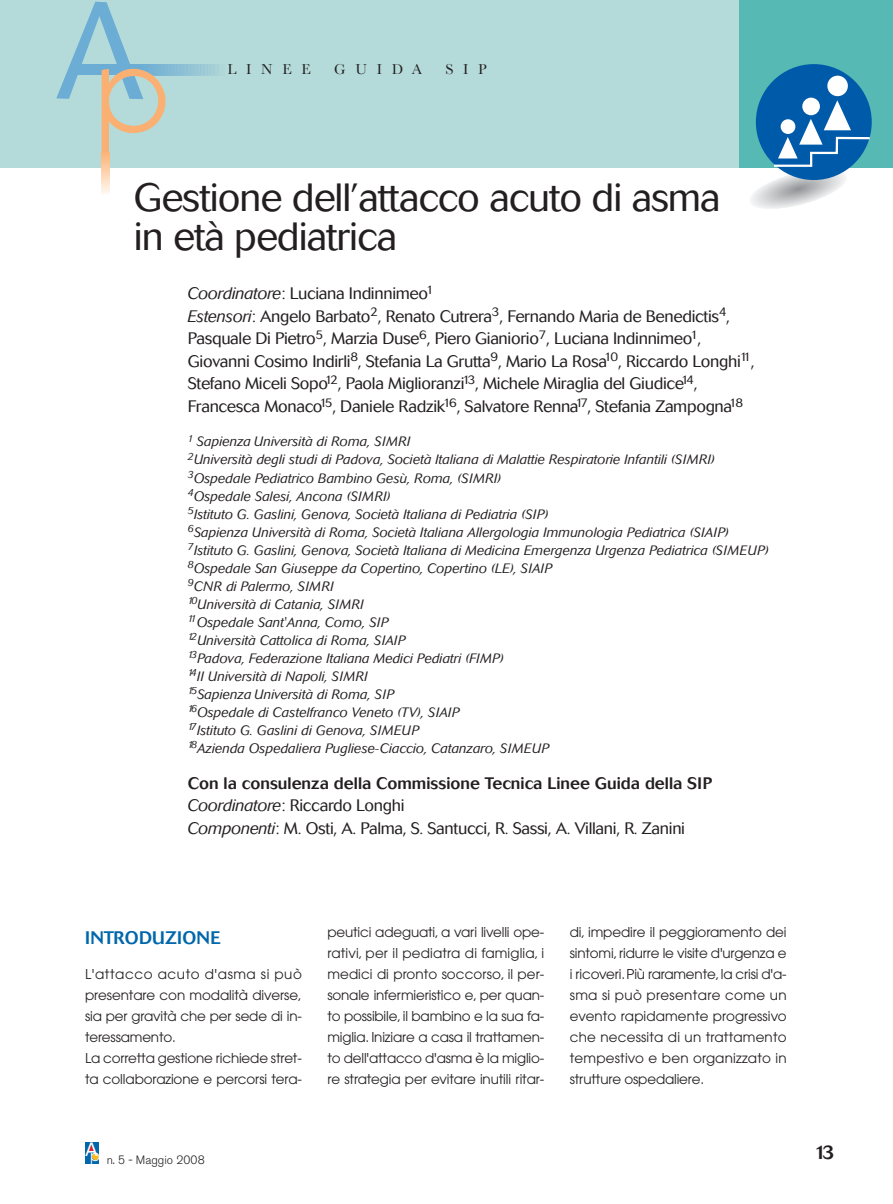
<style>
.page{position:relative;width:893px;height:1204px;background:#fff}
.page>*{position:absolute;margin:0;border:0;box-sizing:border-box;transform-origin:0 0}
.t1{font:300 39px/39px "Cosmos";letter-spacing:-.025em;color:#231f20}
.t2{font:500 19.5px "Cosmos";color:#231f20}
.t3{font:19.5px "Frutiger";color:#fff;scale:.9 1}
.t4{font:500 18px "Cosmos";letter-spacing:.01em;color:#0067ab}
.t5{font:300 16.5px/22.5px "Cosmos";letter-spacing:-.02em;color:#231f20}
.t6{font:15px "Baskerville";letter-spacing:.65em;color:#231f20}
.t7{font:italic 300 13.5px/18px "Cosmos";color:#231f20}
.t8{font:13.5px/21px "Avant Garde";letter-spacing:-.01em;color:#231f20;text-align:justify}
.t9{font:300 12px "Akzidenz Grotesk BE";color:#231f20}
.s1{font-style:italic}
.s2{font-weight:500}
</style>
<div class="page">
<div style="left:0;top:0;width:893px;height:168px;background:#b4dbd9"></div>
<div style="left:739px;top:0;width:154px;height:168px;background:#56b9b4"></div>
<svg style="left:56px;top:2px;width:162px;height:192px"></svg>
<div style="left:756px;top:64px;width:116px;height:116px;background:#005aaa;border-radius:50%"></div>
<div style="left:827px;top:76px;width:21px;height:20px;background:#fff;border-radius:50%"></div>
<div style="left:802px;top:98px;width:18px;height:17px;background:#fff;border-radius:50%"></div>
<svg style="left:751px;top:100px;width:121px;height:109px"></svg>
<div style="left:85px;top:1142px;width:14px;height:21px;background:#0067ab"></div>
<svg style="left:88px;top:1144px;width:7px;height:7px"></svg>
<svg style="left:92px;top:1152px;width:7px;height:7px"></svg>
<p class="t6" style="left:227px;top:61px;width:85px">LINEE</p>
<p class="t6" style="left:334px;top:61px;width:90px">GUIDA</p>
<p class="t6" style="left:445px;top:61px;width:43px">SIP</p>
<h1 class="t1" style="left:134px;top:182px;width:588px">Gestione dell’attacco acuto di asma in età pediatrica</h1>
<p class="t5" style="left:188px;top:284px;width:568px"><span class="s1">Coordinatore</span>: Luciana Indinnimeo<sup>1<br></sup><span class="s1">Estensori</span>: Angelo Barbato<sup>2</sup>, Renato Cutrera<sup>3</sup>, Fernando Maria de Benedictis<sup>4</sup>, Pasquale Di Pietro<sup>5</sup>, Marzia Duse<sup>6</sup>, Piero Gianiorio<sup>7</sup>, Luciana Indinnimeo<sup>1</sup>, Giovanni Cosimo Indirli<sup>8</sup>, Stefania La Grutta<sup>9</sup>, Mario La Rosa<sup>10</sup>, Riccardo Longhi<sup>11</sup>, Stefano Miceli Sopo<sup>12</sup>, Paola Miglioranzi<sup>13</sup>, Michele Miraglia del Giudice<sup>14</sup>, Francesca Monaco<sup>15</sup>, Daniele Radzik<sup>16</sup>, Salvatore Renna<sup>17</sup>, Stefania Zampogna<sup>18</sup></p>
<p class="t7" style="left:188px;top:434px;width:583px"><sup>1</sup> Sapienza Università di Roma, SIMRI<br><sup>2</sup>Università degli studi di Padova, Società Italiana di Malattie Respiratorie Infantili (SIMRI)<br><sup>3</sup>Ospedale Pediatrico Bambino Gesù, Roma, (SIMRI)<br><sup>4</sup>Ospedale Salesi, Ancona (SIMRI)<br><sup>5</sup>Istituto G. Gaslini, Genova, Società Italiana di Pediatria (SIP)<br><sup>6</sup>Sapienza Università di Roma, Società Italiana Allergologia Immunologia Pediatrica (SIAIP)<br><sup>7</sup>Istituto G. Gaslini, Genova, Società Italiana di Medicina Emergenza Urgenza Pediatrica (SIMEUP)<br><sup>8</sup>Ospedale San Giuseppe da Copertino, Copertino (LE), SIAIP<br><sup>9</sup>CNR di Palermo, SIMRI<br><sup>10</sup>Università di Catania, SIMRI<br><sup>11</sup>Ospedale Sant'Anna, Como, SIP<br><sup>12</sup>Università Cattolica di Roma, SIAIP<br><sup>13</sup>Padova, Federazione Italiana Medici Pediatri (FIMP)<br><sup>14</sup>II Università di Napoli, SIMRI<br><sup>15</sup>Sapienza Università di Roma, SIP<br><sup>16</sup>Ospedale di Castelfranco Veneto (TV), SIAIP<br><sup>17</sup>Istituto G. Gaslini di Genova, SIMEUP<br><sup>18</sup>Azienda Ospedaliera Pugliese-Ciaccio, Catanzaro, SIMEUP</p>
<p class="t5" style="left:188px;top:773px;width:526px"><span class="s2">Con la consulenza della Commissione Tecnica Linee Guida della SIP<br></span><span class="s1">Coordinatore</span>: Riccardo Longhi<br><span class="s1">Componenti</span>: M. Osti, A. Palma, S. Santucci, R. Sassi, A. Villani, R. Zanini</p>
<h3 class="t4" style="left:85px;top:930px;width:137px">INTRODUZIONE</h3>
<p class="t8" style="left:85px;top:964px;width:218px;text-align:left">L'attacco acuto d'asma si può presentare con modalità diverse, sia per gravità che per sede di in&shy;teressamento.<br>La corretta gestione richiede stret&shy;ta collaborazione e percorsi tera-</p>
<h2 class="t3" style="left:85px;top:1141px;width:18px">A<sub>p</sub></h2>
<p class="t9" style="left:107px;top:1154px;width:99px">n. 5 - Maggio 2008</p>
<p class="t8" style="left:327px;top:922px;width:218px">peutici adeguati, a vari livelli ope&shy;rativi, per il pediatra di famiglia, i medici di pronto soccorso, il per&shy;sonale infermieristico e, per quan&shy;to possibile, il bambino e la sua fa&shy;miglia. Iniziare a casa il trattamen&shy;to dell'attacco d'asma è la miglio&shy;re strategia per evitare inutili ritar-</p>
<p class="t8" style="left:570px;top:922px;width:218px">di, impedire il peggioramento dei sintomi,ridurre le visite d'urgenza e i ricoveri.Più raramente,la crisi d'a&shy;sma si può presentare come un evento rapidamente progressivo che necessita di un trattamento tempestivo e ben organizzato in strutture ospedaliere.</p>
<h2 class="t2" style="left:814px;top:1144px;width:22px">13</h2>
</div>
